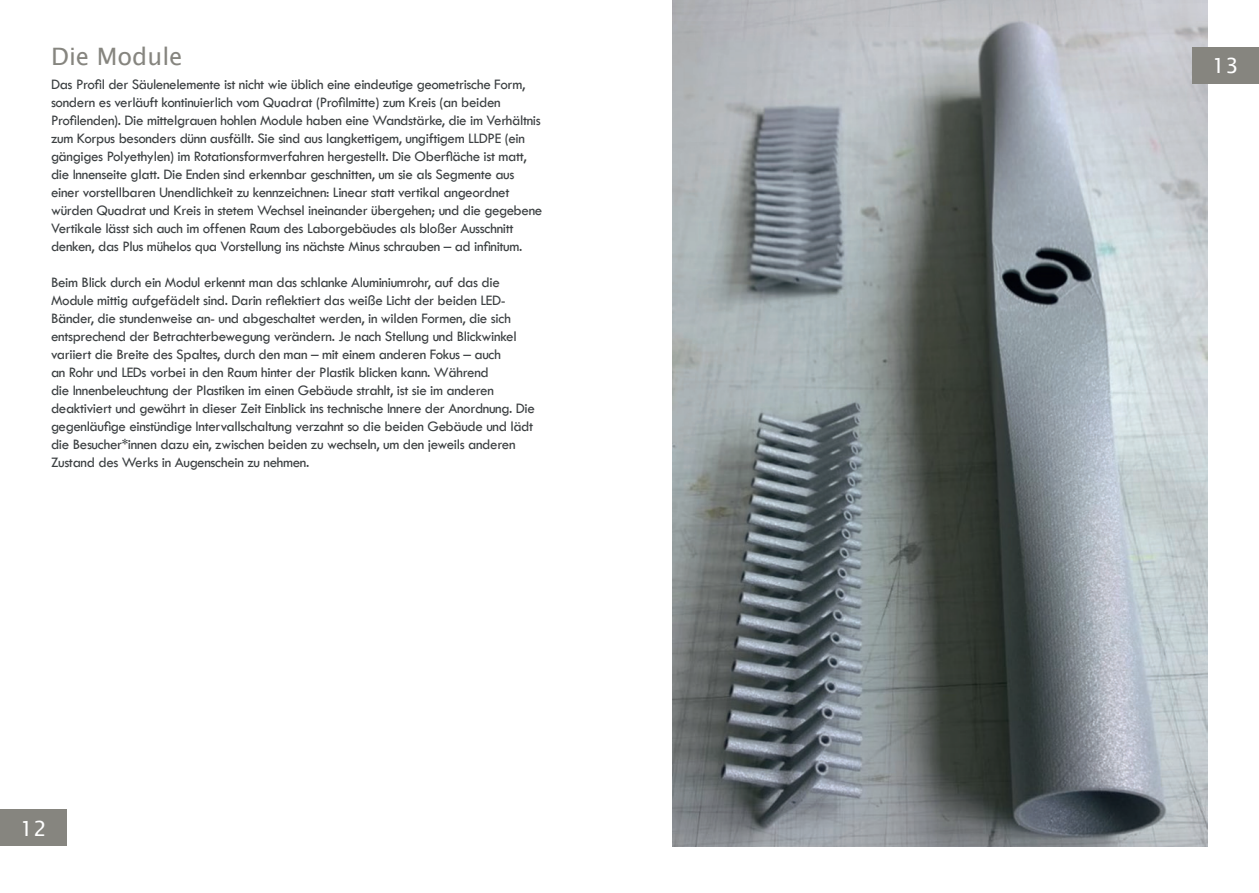
<style>
.page{position:relative;width:1259px;height:893px;background:#fff}
.page>*{position:absolute;margin:0;border:0;box-sizing:border-box;transform-origin:0 0}
.t1{font:24px "Lucida Sans";color:#86857f}
.t2{font:21px "Lucida Sans";color:#fff}
.t3{font:15px/18px "Tw Cen";letter-spacing:-.025em;color:#3b3f41}
</style>
<div class="page">
<img style="left:672px;top:0;width:535px;height:846px">
<div style="left:0;top:809px;width:67px;height:37px;background:#86857f"></div>
<div style="left:1192px;top:47px;width:67px;height:37px;background:#86857f"></div>
<p class="t1" style="left:51px;top:43px;width:133px">Die Module</p>
<p class="t3" style="left:51px;top:75px;width:493px">Das Profil der Säulenelemente ist nicht wie üblich eine eindeutige geometrische Form, sondern es verläuft kontinuierlich vom Quadrat (Profilmitte) zum Kreis (an beiden Profilenden). Die mittelgrauen hohlen Module haben eine Wandstärke, die im Verhältnis zum Korpus besonders dünn ausfällt. Sie sind aus langkettigem, ungiftigem LLDPE (ein gängiges Polyethylen) im Rotationsformverfahren hergestellt. Die Oberfläche ist matt, die Innenseite glatt. Die Enden sind erkennbar geschnitten, um sie als Segmente aus einer vorstellbaren Unendlichkeit zu kennzeichnen: Linear statt vertikal angeordnet würden Quadrat und Kreis in stetem Wechsel ineinander übergehen; und die gegebene Vertikale lässt sich auch im offenen Raum des Laborgebäudes als bloßer Ausschnitt denken, das Plus mühelos qua Vorstellung ins nächste Minus schrauben – ad infinitum.</p>
<p class="t3" style="left:51px;top:273px;width:485px">Beim Blick durch ein Modul erkennt man das schlanke Aluminiumrohr, auf das die Module mittig aufgefädelt sind. Darin reflektiert das weiße Licht der beiden LED-Bänder, die stundenweise an- und abgeschaltet werden, in wilden Formen, die sich entsprechend der Betrachterbewegung verändern. Je nach Stellung und Blickwinkel variiert die Breite des Spaltes, durch den man – mit einem anderen Fokus – auch<br>an Rohr und LEDs vorbei in den Raum hinter der Plastik blicken kann. Während<br>die Innenbeleuchtung der Plastiken im einen Gebäude strahlt, ist sie im anderen deaktiviert und gewährt in dieser Zeit Einblick ins technische Innere der Anordnung. Die gegenläufige einstündige Intervallschaltung verzahnt so die beiden Gebäude und lädt die Besucher*innen dazu ein, zwischen beiden zu wechseln, um den jeweils anderen Zustand des Werks in Augenschein zu nehmen.</p>
<p class="t2" style="left:20px;top:816px;width:28px">12</p>
<p class="t2" style="left:1212px;top:54px;width:28px">13</p>
</div>
